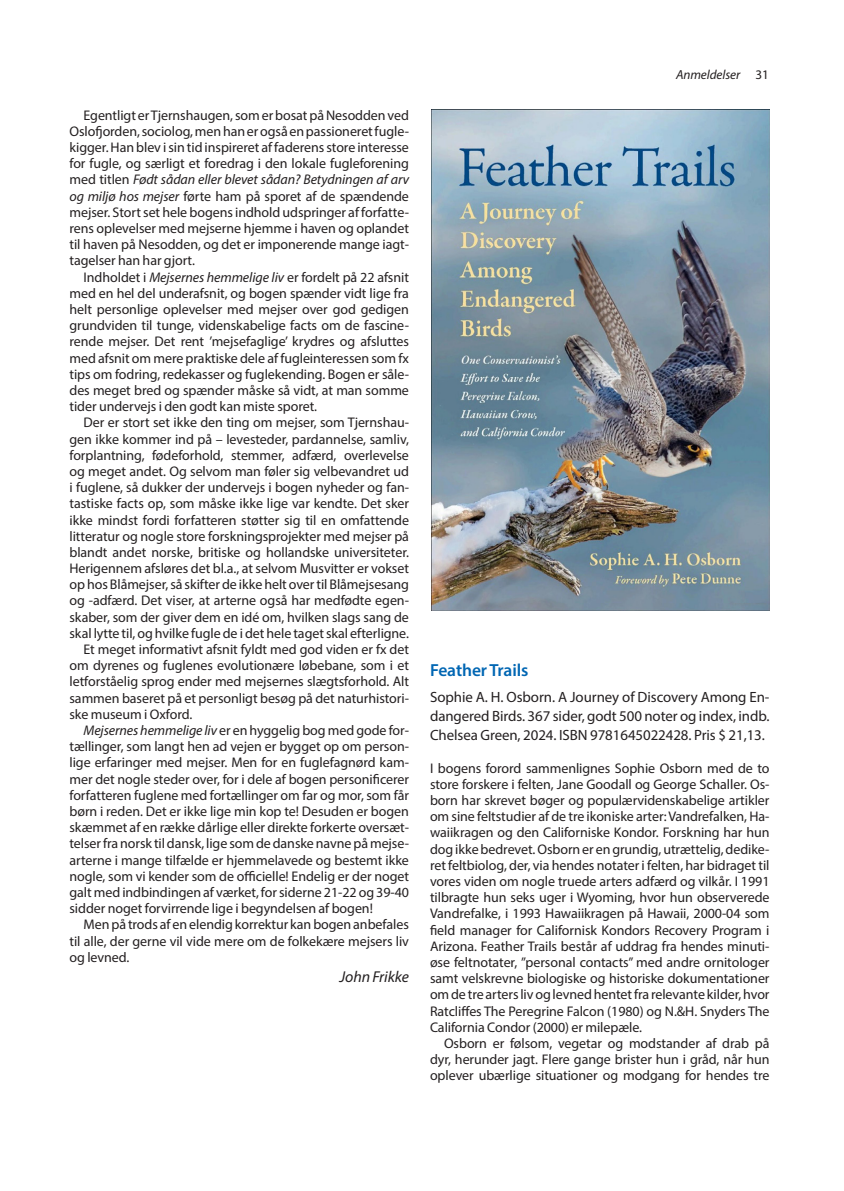
<style>
.page{position:relative;width:844px;height:1191px;background:#fff}
.page>*{position:absolute;margin:0;border:0;box-sizing:border-box;transform-origin:0 0}
.Mellemrubrik_10_11_semibold{font:600 17.5px "Myriad Pro";letter-spacing:-.005em;color:#0166b3}
.Petit_reg_m_indryk{font:italic 15.75px "Myriad Pro";letter-spacing:-.005em;color:#231f20}
.Mellemrubrik_10_11_semibold-2{font:14.88px/19.2px "Myriad Pro";letter-spacing:-.005em;color:#231f20;text-align:justify}
.Petit_reg_m_indryk-2{font:14px/16.1px "Myriad Pro";letter-spacing:-.005em;color:#231f20;text-align:justify}
.Petit_regular_8_9_25{font:14px/16.3px "Myriad Pro";letter-spacing:-.005em;color:#231f20;text-align:justify}
.Emne_kursiv_7_5{font:italic 13.12px "Myriad Pro";letter-spacing:-.005em;color:#231f20}
.pagina_regular_7_5{font:13.12px "Myriad Pro";color:#231f20}
.s1{font-style:italic}
</style>
<div class="page">
<img style="left:432px;top:109px;width:337px;height:502px">
<p class="Petit_reg_m_indryk-2" style="left:69px;top:107px;width:341px;text-indent:14px">Egentligt er Tjernshaugen, som er bosat på Nesodden ved Oslofjorden, sociolog, men han er også en passioneret fugle&shy;kigger. Han blev i sin tid inspireret af faderens store interesse for fugle, og særligt et foredrag i den lokale fugleforening med titlen <span class="s1">Født sådan eller blevet sådan? Betydningen af arv og miljø hos mejser</span> førte ham på sporet af de spændende mejser. Stort set hele bogens indhold udspringer af forfatte&shy;rens oplevelser med mejserne hjemme i haven og oplandet til haven på Nesodden, og det er imponerende mange iagt&shy;tagelser han har gjort.</p>
<p class="Petit_reg_m_indryk-2" style="left:69px;top:268px;width:341px;text-indent:14px">Indholdet i <span class="s1">Mejsernes hemmelige liv</span> er fordelt på 22 afsnit med en hel del underafsnit, og bogen spænder vidt lige fra helt personlige oplevelser med mejser over god gedigen grundviden til tunge, videnskabelige facts om de fascine&shy;rende mejser. Det rent ’mejsefaglige’ krydres og afsluttes med afsnit om mere praktiske dele af fugleinteressen som fx tips om fodring, redekasser og fuglekending. Bogen er såle&shy;des meget bred og spænder måske så vidt, at man somme tider undervejs i den godt kan miste sporet.</p>
<p class="Petit_reg_m_indryk-2" style="left:69px;top:414px;width:341px;text-indent:14px">Der er stort set ikke den ting om mejser, som Tjernshau&shy;gen ikke kommer ind på – levesteder, pardannelse, samliv, forplantning, fødeforhold, stemmer, adfærd, overlevelse og meget andet. Og selvom man føler sig velbevandret ud i fuglene, så dukker der undervejs i bogen nyheder og fan&shy;tastiske facts op, som måske ikke lige var kendte. Det sker ikke mindst fordi forfatteren støtter sig til en omfattende litteratur og nogle store forskningsprojekter med mejser på blandt andet norske, britiske og hollandske universiteter.<br>Herigennem afsløres det bl.a., at selvom Musvitter er vokset op hos Blåmejser, så skifter de ikke helt over til Blåmejsesang og -adfærd. Det viser, at arterne også har medfødte egen&shy;skaber, som der giver dem en idé om, hvilken slags sang de skal lytte til, og hvilke fugle de i det hele taget skal efterligne.</p>
<p class="Petit_reg_m_indryk-2" style="left:69px;top:641px;width:341px;text-indent:14px">Et meget informativt afsnit fyldt med god viden er fx det om dyrenes og fuglenes evolutionære løbebane, som i et letforståelig sprog ender med mejsernes slægtsforhold. Alt sammen baseret på et personligt besøg på det naturhistori&shy;ske museum i Oxford.</p>
<p class="Petit_reg_m_indryk-2" style="left:69px;top:722px;width:341px;text-indent:14px"><span class="s1">Mejsernes hemmelige liv</span> er en hyggelig bog med gode for&shy;tællinger, som langt hen ad vejen er bygget op om person&shy;lige erfaringer med mejser. Men for en fuglefagnørd kam&shy;mer det nogle steder over, for i dele af bogen personificerer forfatteren fuglene med fortællinger om far og mor, som får børn i reden. Det er ikke lige min kop te! Desuden er bogen skæmmet af en række dårlige eller direkte forkerte oversæt&shy;telser fra norsk til dansk, lige som de danske navne på mejse&shy;arterne i mange tilfælde er hjemmelavede og bestemt ikke nogle, som vi kender som de officielle! Endelig er der noget galt med indbindingen af værket, for siderne 21-22 og 39-40 sidder noget forvirrende lige i begyndelsen af bogen!</p>
<p class="Petit_reg_m_indryk-2" style="left:69px;top:916px;width:341px;text-indent:14px">Men på trods af en elendig korrektur kan bogen anbefales til alle, der gerne vil vide mere om de folkekære mejsers liv og levned.</p>
<p class="Petit_reg_m_indryk" style="left:339px;top:966px;width:71px">John Frikke</p>
<p class="Emne_kursiv_7_5" style="left:675px;top:67px;width:66px">Anmeldelser</p>
<p class="pagina_regular_7_5" style="left:755px;top:67px;width:15px">31</p>
<p class="Mellemrubrik_10_11_semibold" style="left:430px;top:658px;width:100px">Feather Trails</p>
<p class="Mellemrubrik_10_11_semibold-2" style="left:430px;top:687px;width:341px">Sophie A. H. Osborn. A Journey of Discovery Among En&shy;dangered Birds. 367 sider, godt 500 noter og index, indb.<br>Chelsea Green, 2024. ISBN 9781645022428. Pris $ 21,13.</p>
<p class="Petit_regular_8_9_25" style="left:430px;top:759px;width:341px">I bogens forord sammenlignes Sophie Osborn med de to store forskere i felten, Jane Goodall og George Schaller. Os&shy;born har skrevet bøger og populærvidenskabelige artikler om sine feltstudier af de tre ikoniske arter: Vandrefalken, Ha&shy;waiikragen og den Californiske Kondor. Forskning har hun dog ikke bedrevet. Osborn er en grundig, utrættelig, dedike&shy;ret feltbiolog, der, via hendes notater i felten, har bidraget til vores viden om nogle truede arters adfærd og vilkår. I 1991 tilbragte hun seks uger i Wyoming, hvor hun observerede Vandrefalke, i 1993 Hawaiikragen på Hawaii, 2000-04 som field manager for Californisk Kondors Recovery Program i Arizona. Feather Trails består af uddrag fra hendes minuti&shy;øse feltnotater, ”personal contacts” med andre ornitologer samt velskrevne biologiske og historiske dokumentationer om de tre arters liv og levned hentet fra relevante kilder, hvor Ratcliffes The Peregrine Falcon (1980) og N.&amp;H. Snyders The California Condor (2000) er milepæle.</p>
<p class="Petit_reg_m_indryk-2" style="left:430px;top:1035px;width:341px;text-indent:14px">Osborn er følsom, vegetar og modstander af drab på dyr, herunder jagt. Flere gange brister hun i gråd, når hun oplever ubærlige situationer og modgang for hendes tre</p>
</div>
